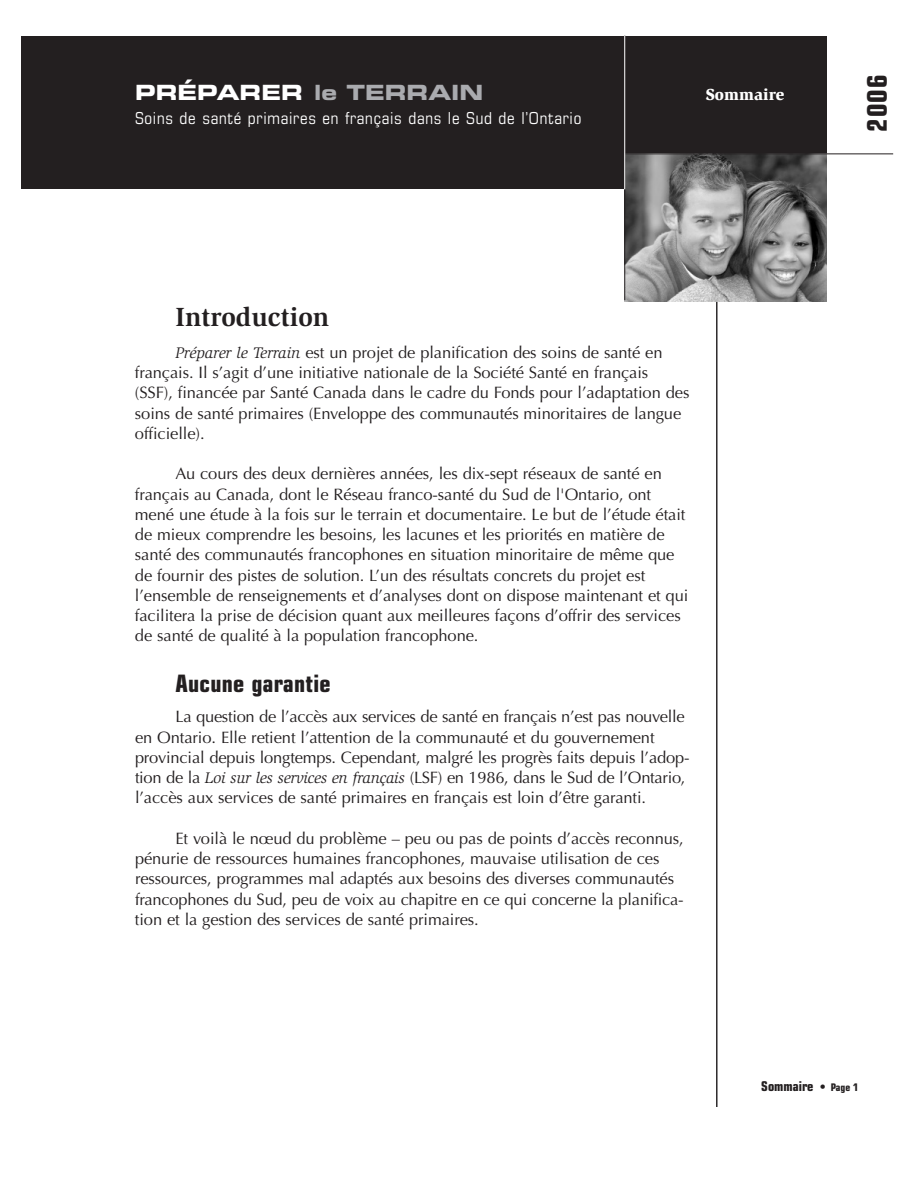
<style>
.page{position:relative;width:918px;height:1188px;background:#fff}
.page>*{position:absolute;margin:0;border:0;box-sizing:border-box;transform-origin:0 0}
.t1{font:700 27px "Slimbach";color:#231f20}
.t2{font:700 condensed 27px "Eurostile";color:#231f20}
.t3{font:700 condensed 24px "Eurostile";letter-spacing:.01em;color:#231f20}
.t4{font:21px "Eurostile Bold Extended Two";color:#aaabaf}
.t5{font:16.5px/20.2px "Optima";letter-spacing:-.005em;color:#231f20}
.t6{font:condensed 16.5px "Eurostile";letter-spacing:.045em;color:#fff}
.t7{font:900 16.5px "Slimbach";color:#fff}
.t8{font:700 condensed 13.5px "Eurostile";color:#231f20}
.s1{color:#fff}
.s2{font-family:"Slimbach";font-style:italic;font-size:15.75px}
.s3{font-weight:400;font-size:12px}
.s4{font-size:10.5px}
</style>
<div class="page">
<div style="left:21px;top:36px;width:806px;height:153px;background:#231f20"></div>
<hr style="left:717px;top:301px;width:1px;height:806px;background:#231f20">
<img style="left:625px;top:155px;width:202px;height:146px">
<hr style="left:625px;top:154px;width:268px;height:1px;background:#231f20">
<hr style="left:624px;top:35px;width:1px;height:265px;background:#231f20">
<hr style="left:624px;top:35px;width:1px;height:154px;background:#fff">
<p class="t4" style="left:135px;top:85px;width:350px"><span class="s1">PRÉPARER</span> le TERRAIN</p>
<p class="t7" style="left:706px;top:88px;width:80px">Sommaire</p>
<p class="t6" style="left:135px;top:112px;width:448px">Soins de santé primaires en français dans le Sud de l’Ontario</p>
<h1 class="t2" style="left:867px;top:132px;width:60px;rotate:-90deg">2006</h1>
<h1 class="t1" style="left:176px;top:307px;width:155px">Introduction</h1>
<p class="t5" style="left:135px;top:344px;width:556px;text-indent:41px"><span class="s2">Préparer le Terrain</span> est un projet de planification des soins de santé en français. Il s’agit d’une initiative nationale de la Société Santé en français (SSF), financée par Santé Canada dans le cadre du Fonds pour l’adaptation des soins de santé primaires (Enveloppe des communautés minoritaires de langue officielle).</p>
<p class="t5" style="left:135px;top:465px;width:555px;text-indent:40px">Au cours des deux dernières années, les dix-sept réseaux de santé en français au Canada, dont le Réseau franco-santé du Sud de l'Ontario, ont mené une étude à la fois sur le terrain et documentaire. Le but de l’étude était de mieux comprendre les besoins, les lacunes et les priorités en matière de santé des communautés francophones en situation minoritaire de même que de fournir des pistes de solution. L’un des résultats concrets du projet est l’ensemble de renseignements et d’analyses dont on dispose maintenant et qui facilitera la prise de décision quant aux meilleures façons d’offrir des services de santé de qualité à la population francophone.</p>
<h2 class="t3" style="left:176px;top:674px;width:157px">Aucune garantie</h2>
<p class="t5" style="left:135px;top:708px;width:556px;text-indent:40px">La question de l’accès aux services de santé en français n’est pas nouvelle en Ontario. Elle retient l’attention de la communauté et du gouvernement provincial depuis longtemps. Cependant, malgré les progrès faits depuis l’adop - tion de la <span class="s2">Loi sur les services en français</span> (LSF) en 1986, dans le Sud de l’Ontario, l’accès aux services de santé primaires en français est loin d’être garanti.</p>
<p class="t5" style="left:135px;top:830px;width:550px;text-indent:41px">Et voilà le nœud du problème – peu ou pas de points d’accès reconnus, pénurie de ressources humaines francophones, mauvaise utilisation de ces ressources, programmes mal adaptés aux besoins des diverses communautés francophones du Sud, peu de voix au chapitre en ce qui concerne la planifi ca - tion et la gestion des services de santé primaires.</p>
<p class="t8" style="left:761px;top:1081px;width:99px">Sommaire <span class="s3">•</span> <span class="s4">Page 1</span></p>
</div>
